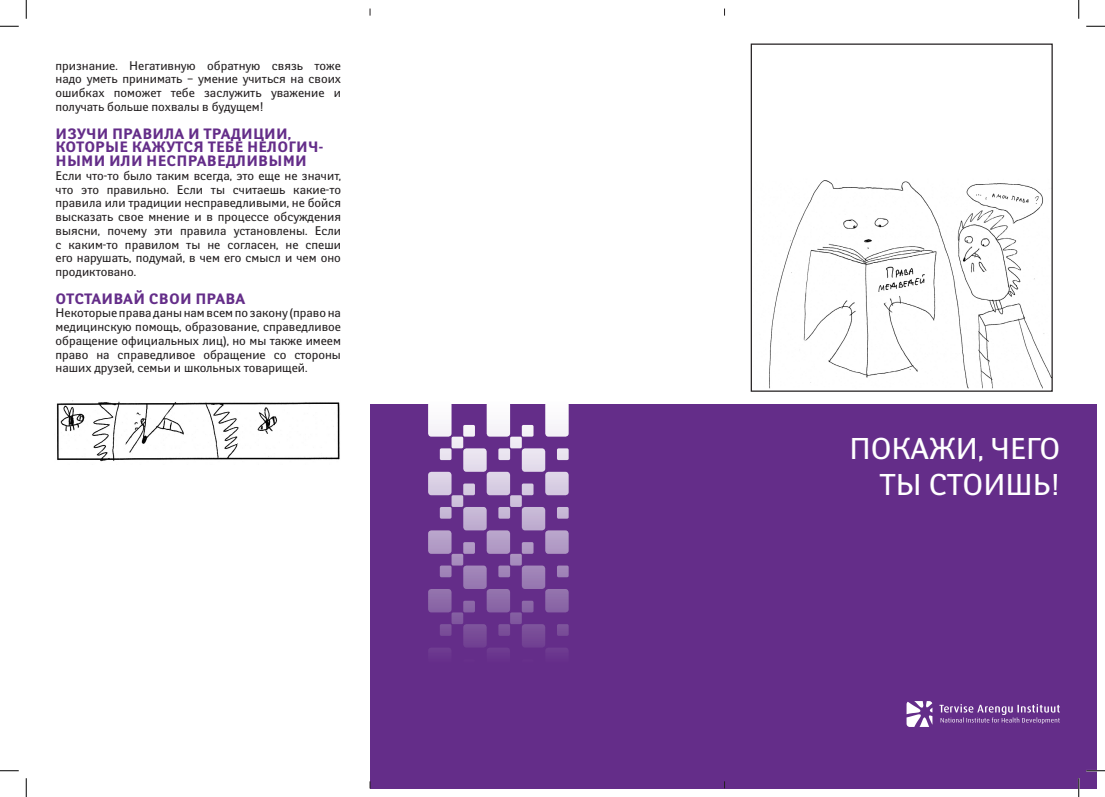
<style>
.page{position:relative;width:1105px;height:797px;background:#fff}
.page>*{position:absolute;margin:0;border:0;box-sizing:border-box;transform-origin:0 0}
.esipealkiri{font:30px/36px "Yanus";color:#fff;text-align:right}
.Sisutekstid{font:700 15px/13.8px "Yanus";letter-spacing:.01em;color:#642d89}
.Sisutekstid-2{font:12.5px/13.8px "Yanus";color:#231f20;text-align:justify}
</style>
<div class="page">
<div style="left:370px;top:404px;width:726px;height:384px;background:#642d89"></div>
<img style="left:769px;top:180px;width:282px;height:208px">
<div style="left:751px;top:43px;width:302px;height:349px;border:1px solid #231f20"></div>
<img style="left:56px;top:400px;width:284px;height:62px">
<svg style="left:939px;top:704px;width:121px;height:20px"></svg>
<svg style="left:906px;top:701px;width:26px;height:26px"></svg>
<svg style="left:428px;top:404px;width:141px;height:249px"></svg>
<svg style="left:0;top:25px;width:19px;height:2px"></svg>
<svg style="left:1086px;top:25px;width:19px;height:2px"></svg>
<svg style="left:0;top:770px;width:19px;height:1px"></svg>
<svg style="left:1086px;top:770px;width:19px;height:1px"></svg>
<svg style="left:25px;top:0;width:2px;height:19px"></svg>
<svg style="left:25px;top:778px;width:2px;height:19px"></svg>
<svg style="left:1078px;top:0;width:1px;height:19px"></svg>
<svg style="left:1078px;top:778px;width:1px;height:19px"></svg>
<p class="Sisutekstid-2" style="left:56px;top:58px;width:287px">признание. Негативную обратную связь тоже надо уметь принимать – умение учиться на своих ошибках поможет тебе заслужить уважение и получать больше похвалы в будущем!</p>
<p class="Sisutekstid" style="left:56px;top:127px;width:269px">ИЗУЧИ ПРАВИЛА И ТРАДИЦИИ,<br>КОТОРЫЕ КАЖУТСЯ ТЕБЕ НЕЛОГИЧ-<br>НЫМИ ИЛИ НЕСПРАВЕДЛИВЫМИ</p>
<p class="Sisutekstid-2" style="left:56px;top:168px;width:287px">Если что-то было таким всегда, это еще не значит, что это правильно. Если ты считаешь какие-то правила или традиции несправедливыми, не бойся высказать свое мнение и в процессе обсуждения выясни, почему эти правила установлены. Если с каким-то правилом ты не согласен, не спеши его нарушать, подумай, в чем его смысл и чем оно продиктовано.</p>
<p class="Sisutekstid" style="left:56px;top:292px;width:191px">ОТСТАИВАЙ СВОИ ПРАВА</p>
<p class="Sisutekstid-2" style="left:56px;top:306px;width:287px">Некоторые права даны нам всем по закону (право на медицинскую помощь, образование, справедливое обращение официальных лиц), но мы также имеем право на справедливое обращение со стороны наших друзей, семьи и школьных товарищей.</p>
<p class="esipealkiri" style="left:849px;top:430px;width:212px">ПОКАЖИ, ЧЕГО<br>ТЫ СТОИШЬ!</p>
</div>
